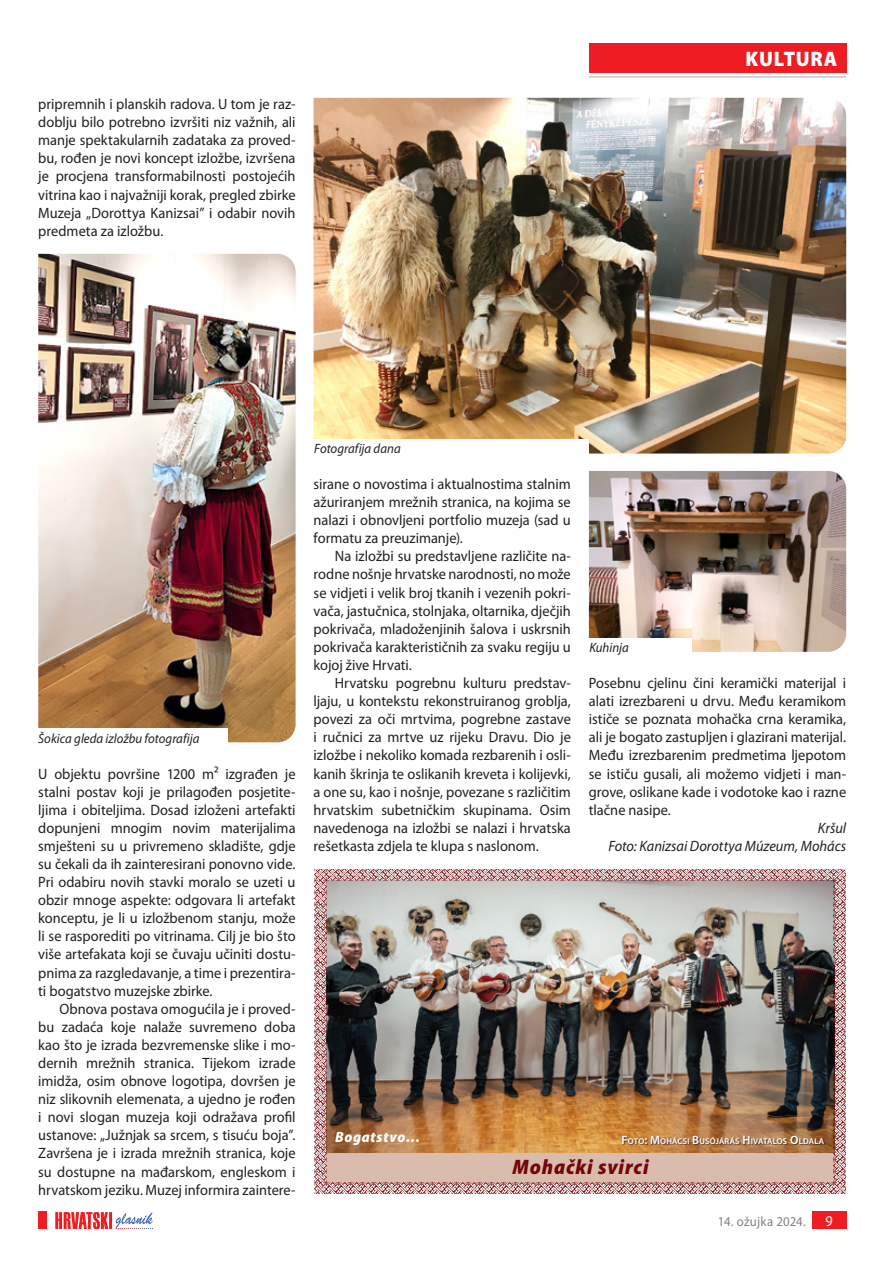
<style>
.page{position:relative;width:893px;height:1263px;background:#fff}
.page>*{position:absolute;margin:0;border:0;box-sizing:border-box;transform-origin:0 0}
.t1{font:italic 900 semi-condensed 21px "Myriad Pro";letter-spacing:.04em;color:#730607}
.t2{font:900 21px "Myriad Pro";letter-spacing:.04em;color:#fff;scale:.95 1}
.t3{font:15px/18.1px "Myriad Pro";color:#231f20;text-align:justify;scale:.96 1}
.t4{font:italic 15px/18.1px "Myriad Pro";color:#231f20;text-align:right;scale:.96 1}
.t5{font:italic 900 semi-condensed 15px "Myriad Pro";letter-spacing:.05em;color:#fff}
.t6{font:15px "Myriad Pro";color:#fff;scale:.95 1}
.t7{font:italic 13.5px "Myriad Pro";color:#231f20;scale:.95 1}
.t8{font:13.5px "Myriad Pro";letter-spacing:.02em;color:#808285;scale:.95 1}
.t9{font:600 8.4px "Myriad Pro";letter-spacing:.02em;color:#fff}
.s1{font-size:12px}
</style>
<div class="page">
<hr style="left:589px;top:77px;width:257px;height:1px;background:#a8a9ad">
<div style="left:812px;top:1212px;width:34px;height:17px;background:#ee1d23"></div>
<div style="left:38px;top:1212px;width:9px;height:17px;background:#ee1d23"></div>
<svg style="left:55px;top:1212px;width:98px;height:17px"></svg>
<div style="left:589px;top:43px;width:257px;height:30px;background:#ee1d23"></div>
<img style="left:314px;top:869px;width:532px;height:325px">
<img style="left:38px;top:254px;width:258px;height:488px">
<img style="left:314px;top:98px;width:532px;height:355px">
<img style="left:589px;top:471px;width:257px;height:181px">
<div style="left:585px;top:638px;width:107px;height:32px;background:#fff"></div>
<div style="left:310px;top:439px;width:279px;height:32px;background:#fff"></div>
<div style="left:34px;top:728px;width:193px;height:32px;background:#fff"></div>
<div style="left:623px;top:1136px;width:202px;height:9px;background:#231f20;opacity:.75"></div>
<p class="t3" style="left:38px;top:95px;width:270px">pripremnih i planskih radova. U tom je raz&shy;doblju bilo potrebno izvršiti niz važnih, ali manje spektakularnih zadataka za proved&shy;bu, rođen je novi koncept izložbe, izvršena je procjena transformabilnosti postojećih vitrina kao i najvažniji korak, pregled zbirke Muzeja „Dorottya Kanizsai” i odabir novih predmeta za izložbu.</p>
<h1 class="t2" style="left:745px;top:45px;width:98px">KULTURA</h1>
<p class="t7" style="left:38px;top:730px;width:171px">Šokica gleda izložbu fotografija</p>
<p class="t3" style="left:38px;top:764px;width:270px">U objektu površine 1200 m² izgrađen je stalni postav koji je prilagođen posjetite&shy;ljima i obiteljima. Dosad izloženi artefakti dopunjeni mnogim novim materijalima smješteni su u privremeno skladište, gdje su čekali da ih zainteresirani ponovno vide.<br>Pri odabiru novih stavki moralo se uzeti u obzir mnoge aspekte: odgovara li artefakt konceptu, je li u izložbenom stanju, može li se rasporediti po vitrinama. Cilj je bio što više artefakata koji se čuvaju učiniti dostu&shy;pnima za razgledavanje, a time i prezentira&shy;ti bogatstvo muzejske zbirke.</p>
<p class="t3" style="left:38px;top:999px;width:270px;text-indent:21px">Obnova postava omogućila je i proved&shy;bu zadaća koje nalaže suvremeno doba kao što je izrada bezvremenske slike i mo&shy;dernih mrežnih stranica. Tijekom izrade imidža, osim obnove logotipa, dovršen je niz slikovnih elemenata, a ujedno je rođen i novi slogan muzeja koji odražava profil ustanove: „Južnjak sa srcem, s tisuću boja”.<br>Završena je i izrada mrežnih stranica, koje su dostupne na mađarskom, engleskom i hrvatskom jeziku. Muzej informira zaintere-</p>
<p class="t7" style="left:314px;top:441px;width:93px">Fotografija dana</p>
<p class="t3" style="left:314px;top:475px;width:270px">sirane o novostima i aktualnostima stalnim ažuriranjem mrežnih stranica, na kojima se nalazi i obnovljeni portfolio muzeja (sad u formatu za preuzimanje).</p>
<p class="t3" style="left:314px;top:547px;width:270px;text-indent:21px">Na izložbi su predstavljene različite na&shy;rodne nošnje hrvatske narodnosti, no može se vidjeti i velik broj tkanih i vezenih pokri&shy;vača, jastučnica, stolnjaka, oltarnika, dječjih pokrivača, mladoženjinih šalova i uskrsnih pokrivača karakterističnih za svaku regiju u kojoj žive Hrvati.</p>
<p class="t3" style="left:314px;top:674px;width:270px;text-indent:21px">Hrvatsku pogrebnu kulturu predstav&shy;ljaju, u kontekstu rekonstruiranog groblja, povezi za oči mrtvima, pogrebne zastave i ručnici za mrtve uz rijeku Dravu. Dio je izložbe i nekoliko komada rezbarenih i osli&shy;kanih škrinja te oslikanih kreveta i kolijevki, a one su, kao i nošnje, povezane s različitim hrvatskim subetničkim skupinama. Osim navedenoga na izložbi se nalazi i hrvatska rešetkasta zdjela te klupa s naslonom.</p>
<p class="t3" style="left:589px;top:674px;width:270px">Posebnu cjelinu čini keramički materijal i alati izrezbareni u drvu. Među keramikom ističe se poznata mohačka crna keramika, ali je bogato zastupljen i glazirani materijal.<br>Među izrezbarenim predmetima ljepotom se ističu gusali, ali možemo vidjeti i man&shy;grove, oslikane kade i vodotoke kao i razne tlačne nasipe.</p>
<p class="t7" style="left:589px;top:639px;width:43px">Kuhinja</p>
<p class="t4" style="left:608px;top:818px;width:249px">Kršul<br>Foto: Kanizsai Dorottya Múzeum, Mohács</p>
<p class="t5" style="left:335px;top:1127px;width:86px">Bogatstvo...</p>
<p class="t9" style="left:622px;top:1136px;width:204px"><span class="s1">F</span>OTO<span class="s1">: M</span>OHÁCSI <span class="s1">B</span>USÓJÁRÁS <span class="s1">H</span> IVATALOS <span class="s1">O</span>LDALA</p>
<h1 class="t1" style="left:512px;top:1153px;width:138px">Mohački svirci</h1>
<p class="t8" style="left:718px;top:1213px;width:94px">14. ožujka 2024.</p>
<p class="t6" style="left:825px;top:1212px;width:9px">9</p>
</div>
